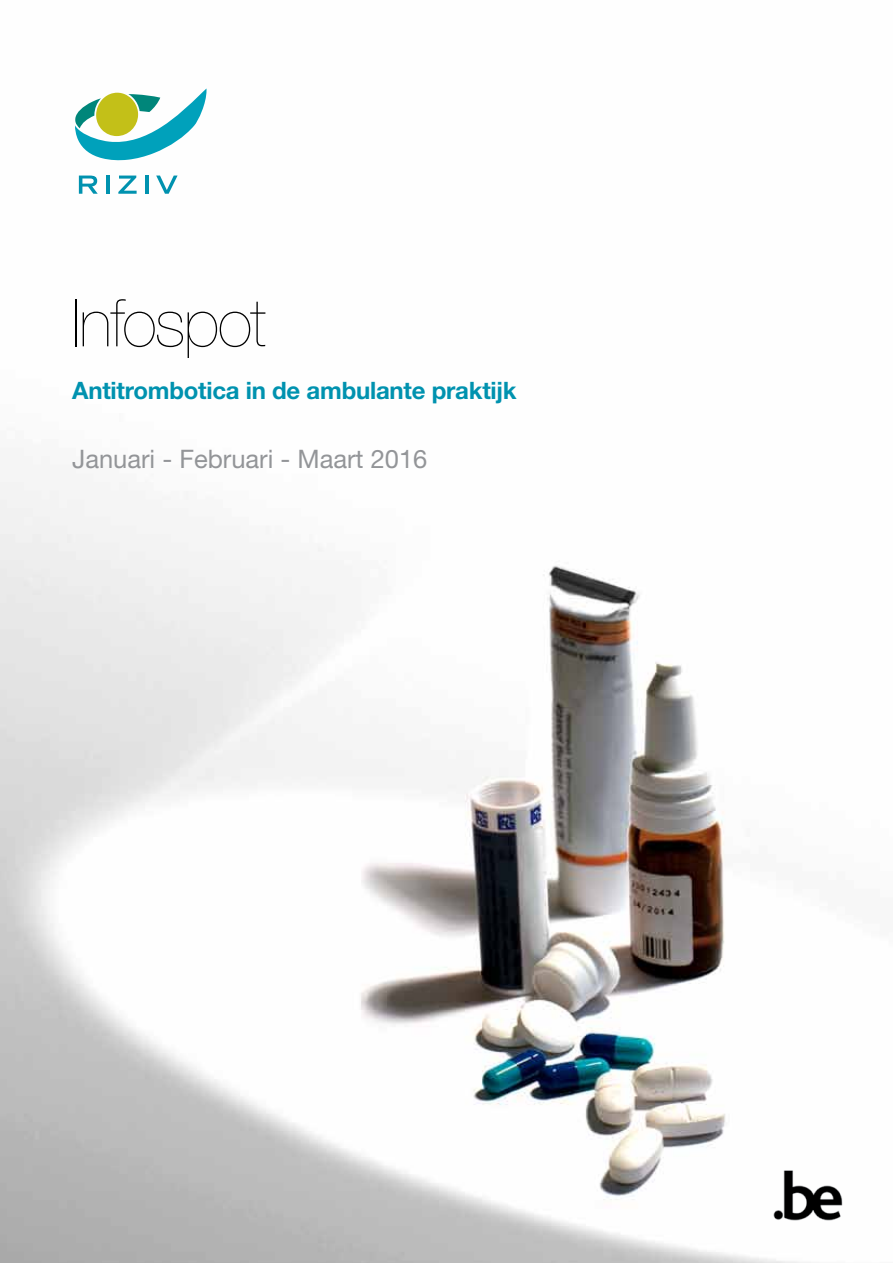
<style>
.page{position:relative;width:893px;height:1263px;background:#fff}
.page>*{position:absolute;margin:0;border:0;box-sizing:border-box;transform-origin:0 0}
.t1{font:200 66px "Helvetica Neue LT Std";letter-spacing:-.025em;color:#000}
.t2{font:25.5px "Helvetica Neue LT Std";color:#939598}
.t3{font:700 24px "Helvetica Neue LT Std";letter-spacing:-.01em;color:#0092af}
</style>
<div class="page">
<img style="left:0;top:175px;width:811px;height:1088px">
<img style="left:772px;top:1156px;width:71px;height:66px">
<svg style="left:79px;top:176px;width:19px;height:18px"></svg>
<hr style="left:107px;top:176px;width:3px;height:18px;background:#0092af">
<svg style="left:118px;top:176px;width:19px;height:18px"></svg>
<hr style="left:145px;top:176px;width:3px;height:18px;background:#0092af">
<svg style="left:156px;top:176px;width:22px;height:18px"></svg>
<svg style="left:75px;top:88px;width:132px;height:73px"></svg>
<h1 class="t1" style="left:72px;top:285px;width:196px">Infospot</h1>
<p class="t3" style="left:72px;top:375px;width:446px">Antitrombotica in de ambulante praktijk</p>
<p class="t2" style="left:72px;top:443px;width:357px">Januari - Februari - Maart 2016</p>
</div>
